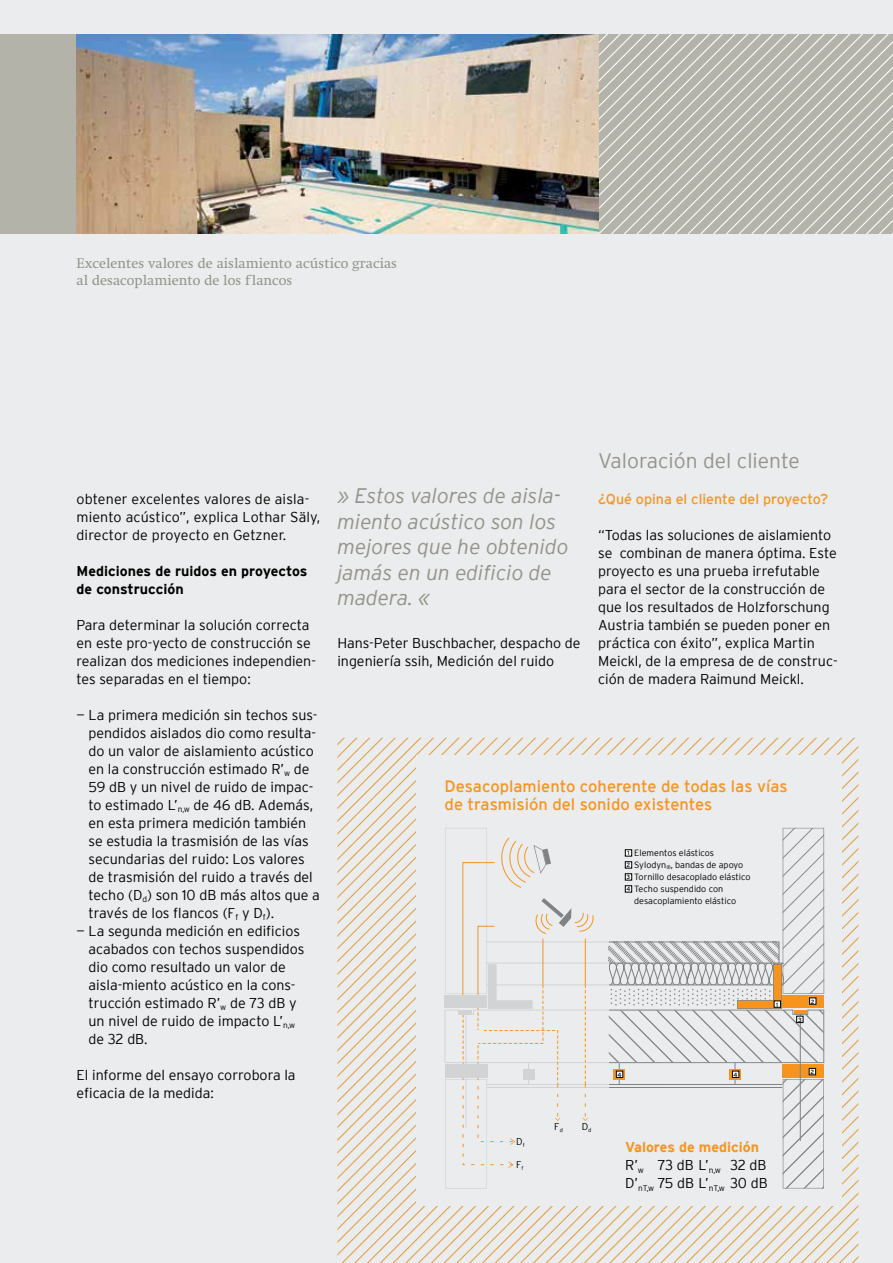
<style>
.page{position:relative;width:893px;height:1263px;background:#eaeced}
.page>*{position:absolute;margin:0;border:0;box-sizing:border-box;transform-origin:0 0}
.t1{font:italic 300 21px/25.5px "Interstate";color:#94948b}
.t2{font:300 21px "Interstate";color:#94948b}
.t3{font:16.5px/18px "Interstate";color:#f7941e}
.t4{font:300 14.25px/18px "Interstate";color:#000}
.t5{font:14.25px/17.1px "Swift LT Std";color:#94948b}
.t6{font:700 14.25px/18px "Interstate";color:#000}
.t7{font:14.25px "Interstate";color:#f7941e}
.t8{font:300 9.9px "Interstate";color:#000}
.t9{font:300 9px "Interstate";color:#000}
.t10{font:6px "Interstate";color:#000}
.s1{font-weight:400;font-size:6px}
.s2{font-size:5.25px}
.s3{font-weight:700;color:#f7941e}
</style>
<div class="page">
<div style="left:0;top:34px;width:893px;height:200px;background:#b3b3aa"></div>
<svg style="left:598px;top:34px;width:295px;height:200px"></svg>
<img style="left:77px;top:34px;width:521px;height:200px">
<svg style="left:337px;top:738px;width:521px;height:525px"></svg>
<div style="left:796px;top:1016px;width:7px;height:7px;border:1px solid #000"></div>
<div style="left:616px;top:1071px;width:7px;height:6px;background:#fff"></div>
<div style="left:616px;top:1071px;width:7px;height:7px;border:1px solid #000"></div>
<div style="left:732px;top:1071px;width:7px;height:6px;background:#fff"></div>
<div style="left:732px;top:1071px;width:7px;height:7px;border:1px solid #000"></div>
<p class="t5" style="left:77px;top:255px;width:322px">Excelentes valores de aislamiento acústico gracias al desacoplamiento de los flancos</p>
<p class="t4" style="left:77px;top:490px;width:245px">obtener excelentes valores de aisla&shy;miento acústico”, explica Lothar Säly, director de proyecto en Getzner.</p>
<p class="t6" style="left:77px;top:562px;width:233px">Mediciones de ruidos en proyectos de construcción</p>
<p class="t4" style="left:77px;top:616px;width:241px">Para determinar la solución correcta en este pro-yecto de construcción se realizan dos mediciones independien&shy;tes separadas en el tiempo:</p>
<p class="t4" style="left:89px;top:706px;width:233px;text-indent:-12px">— La primera medición sin techos sus&shy;pendidos aislados dio como resulta&shy;do un valor de aislamiento acústico en la construcción estimado R’<sub>w</sub> de 59 dB y un nivel de ruido de impac&shy;to estimado L’<sub>n,w</sub> de 46 dB. Además, en esta primera medición también se estudia la trasmisión de las vías secundarias del ruido: Los valores de trasmisión del ruido a través del techo (D<sub>d</sub>) son 10 dB más altos que a través de los flancos (F<sub>f</sub> y D<sub>f</sub>).</p>
<p class="t4" style="left:89px;top:922px;width:217px;text-indent:-12px">— La segunda medición en edificios acabados con techos suspendidos dio como resultado un valor de aisla-miento acústico en la cons&shy;trucción estimado R’<sub>w</sub> de 73 dB y un nivel de ruido de impacto L’<sub>n,w </sub>de 32 dB.</p>
<p class="t4" style="left:77px;top:1066px;width:221px">El informe del ensayo corrobora la eficacia de la medida:</p>
<h1 class="t1" style="left:337px;top:483px;width:233px">» Estos valores de aisla&shy;miento acústico son los mejores que he obtenido jamás en un edificio de madera. «</h1>
<p class="t4" style="left:337px;top:634px;width:245px">Hans-Peter Buschbacher, despacho de ingeniería ssih, Medición del ruido</p>
<h1 class="t2" style="left:598px;top:449px;width:203px">Valoración del cliente</h1>
<p class="t7" style="left:598px;top:491px;width:232px">¿Qué opina el cliente del proyecto?</p>
<p class="t4" style="left:598px;top:526px;width:241px">“Todas las soluciones de aislamiento se combinan de manera óptima. Este proyecto es una prueba irrefutable para el sector de la construcción de que los resultados de Holzforschung Austria también se pueden poner en práctica con éxito”, explica Martin Meickl, de la empresa de de construc&shy;ción de madera Raimund Meickl.</p>
<p class="t3" style="left:445px;top:777px;width:345px">Desacoplamiento coherente de todas las vías de trasmisión del sonido existentes</p>
<p class="t9" style="left:627px;top:848px;width:88px"><span class="s1">1</span> Elementos elásticos</p>
<p class="t9" style="left:627px;top:860px;width:118px"><span class="s1">2</span> Sylodyn<span class="s2">®</span>, bandas de apoyo</p>
<p class="t9" style="left:627px;top:872px;width:125px"><span class="s1">3</span> Tornillo desacoplado elástico</p>
<p class="t9" style="left:626px;top:884px;width:98px"><span class="s1">4</span> Techo suspendido con</p>
<p class="t9" style="left:634px;top:896px;width:103px">desacoplamiento elástico</p>
<p class="t8" style="left:516px;top:1136px;width:10px">D<sub>f</sub></p>
<p class="t8" style="left:516px;top:1159px;width:9px">F<sub>f</sub></p>
<p class="t8" style="left:554px;top:1121px;width:10px">F<sub>d</sub></p>
<p class="t8" style="left:582px;top:1121px;width:11px">D<sub>d</sub></p>
<p class="t10" style="left:618px;top:1071px;width:6px">4</p>
<p class="t10" style="left:734px;top:1071px;width:6px">4</p>
<p class="t10" style="left:776px;top:1001px;width:4px">1</p>
<p class="t10" style="left:798px;top:1016px;width:5px">3</p>
<p class="t10" style="left:811px;top:998px;width:5px">2</p>
<p class="t10" style="left:810px;top:1068px;width:5px">2</p>
<p class="t4" style="left:625px;top:1138px;width:144px"><span class="s3">Valores de medición<br></span>R’<sub>w</sub> 73 dB L’<sub>n,w</sub> 32 dB<br>D’<sub>nT,w</sub> 75 dB L’<sub>nT,w</sub> 30 dB</p>
</div>
